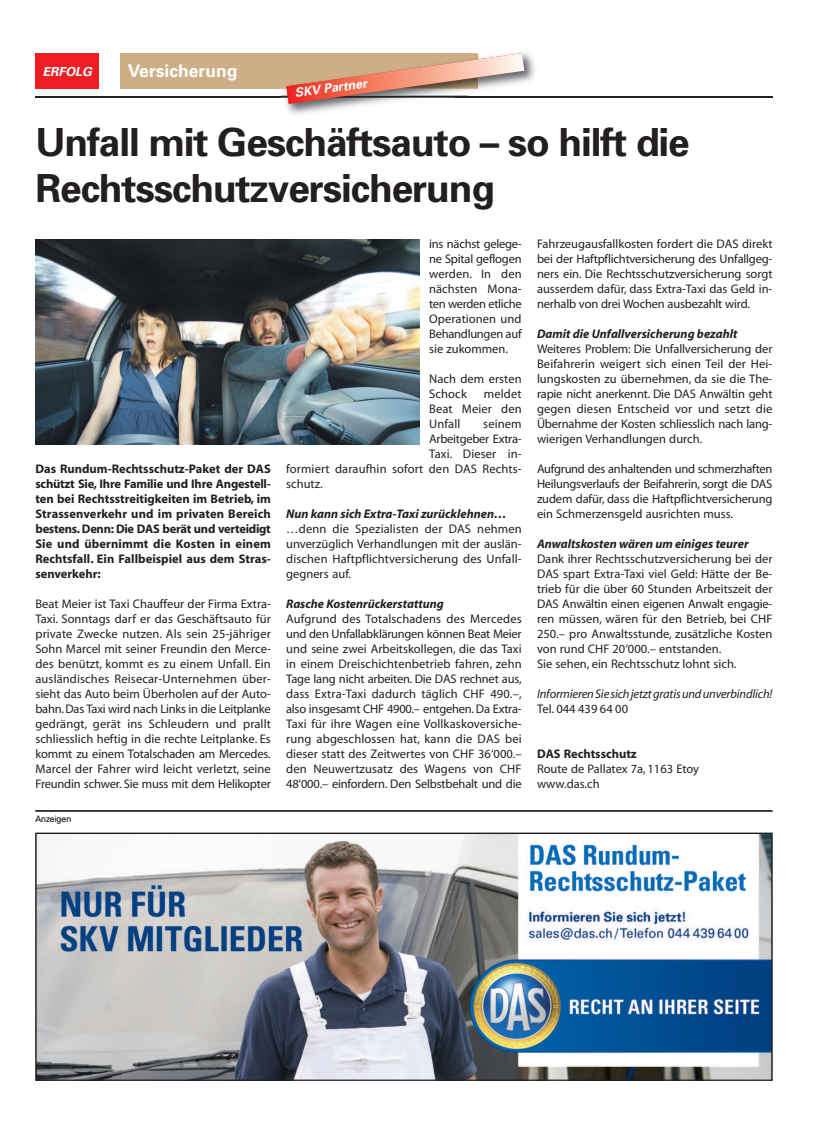
<style>
.page{position:relative;width:815px;height:1134px;background:#fff}
.page>*{position:absolute;margin:0;border:0;box-sizing:border-box;transform-origin:0 0}
.t1{font:700 38.75px/46.5px "Univers";letter-spacing:-.03em;color:#231f20}
.t2{font:700 17.5px "Univers";color:#fff}
.t3{font:12.5px/15px "Myriad";color:#231f20;text-align:justify}
.t4{font:700 12.5px/15px "Myriad";color:#231f20;text-align:justify}
.t5{font:italic 700 12.5px "Myriad";color:#231f20}
.t6{font:italic 12.5px "Myriad";letter-spacing:-.015em;color:#231f20}
.t7{font:12.5px "Myriad";letter-spacing:-.02em;color:#231f20}
.t8{font:italic 700 12.5px "Univers";color:#fff}
.t9{font:300 8.75px "Univers";color:#231f20}
</style>
<div class="page">
<div style="left:120px;top:53px;width:358px;height:36px;background:#ceae87"></div>
<div style="left:35px;top:53px;width:64px;height:36px;background:#ee1d23"></div>
<hr style="left:35px;top:96px;width:737px;height:1px;background:#231f20">
<img style="left:281px;top:97px;width:88px;height:18px">
<img style="left:281px;top:52px;width:254px;height:44px">
<img style="left:280px;top:54px;width:6px;height:35px">
<svg style="left:286px;top:53px;width:238px;height:51px"></svg>
<hr style="left:35px;top:810px;width:737px;height:1px;background:#231f20">
<img style="left:37px;top:835px;width:733px;height:244px">
<div style="left:35px;top:833px;width:737px;height:248px;border:1px solid #231f20"></div>
<img style="left:35px;top:239px;width:384px;height:206px">
<p class="t8" style="left:43px;top:67px;width:51px">ERFOLG</p>
<h2 class="t2" style="left:128px;top:64px;width:111px">Versicherung</h2>
<p class="t8" style="left:294px;top:88px;width:74px;rotate:-8deg">SKV Partner</p>
<h1 class="t1" style="left:35px;top:122px;width:656px">Unfall mit Geschäftsauto – so hilft die<br>Rechtsschutzversicherung</h1>
<p class="t3" style="left:429px;top:237px;width:94px">ins nächst gelege&shy;ne Spital geflogen werden. In den nächsten Mona&shy;ten werden etliche Operationen und Behandlungen auf sie zukommen.</p>
<p class="t3" style="left:429px;top:372px;width:94px">Nach dem ersten<br>Schock</p>
<p class="t3" style="left:537px;top:237px;width:237px">Fahrzeugausfallkosten fordert die DAS direkt bei der Haftpflichtversicherung des Unfallgeg&shy;ners ein. Die Rechtsschutzversicherung sorgt ausserdem dafür, dass Extra-Taxi das Geld in&shy;nerhalb von drei Wochen ausbezahlt wird.</p>
<p class="t5" style="left:537px;top:329px;width:202px">Damit die Unfallversicherung bezahlt</p>
<p class="t3" style="left:537px;top:342px;width:237px">Weiteres Problem: Die Unfallversicherung der Beifahrerin weigert sich einen Teil der Hei&shy;lungskosten zu übernehmen, da sie die The&shy;rapie nicht anerkennt. Die DAS Anwältin geht gegen diesen Entscheid vor und setzt die Übernahme der Kosten schliesslich nach lang&shy;wierigen Verhandlungen durch.</p>
<p class="t3" style="left:537px;top:462px;width:237px">Aufgrund des anhaltenden und schmerzhaften Heilungsverlaufs der Beifahrerin, sorgt die DAS zudem dafür, dass die Haftpflichtversicherung ein Schmerzensgeld ausrichten muss.</p>
<p class="t5" style="left:537px;top:539px;width:213px">Anwaltskosten wären um einiges teurer</p>
<p class="t3" style="left:537px;top:552px;width:237px;text-align:left">Dank ihrer Rechtsschutzversicherung bei der DAS spart Extra-Taxi viel Geld: Hätte der Be&shy;trieb für die über 60 Stunden Arbeitszeit der DAS Anwältin einen eigenen Anwalt engagie&shy;ren müssen, wären für den Betrieb, bei CHF 250.– pro Anwaltsstunde, zusätzliche Kosten von rund CHF 20‘000.– entstanden.<br>Sie sehen, ein Rechtsschutz lohnt sich.</p>
<p class="t6" style="left:537px;top:689px;width:237px">InformierenSiesichjetztgratisundunverbindlich!</p>
<p class="t3" style="left:537px;top:702px;width:93px">Tel. 044 439 64 00</p>
<p class="t4" style="left:537px;top:747px;width:101px">DAS Rechtsschutz</p>
<p class="t3" style="left:537px;top:762px;width:164px">Route de Pallatex 7a, 1163 Etoy www.das.ch</p>
<p class="t3" style="left:429px;top:387px;width:94px;text-indent:55px">meldet Beat Meier den Unfall</p>
<p class="t3" style="left:483px;top:417px;width:40px">seinem</p>
<p class="t7" style="left:429px;top:434px;width:94px">Arbeitgeber Extra-</p>
<p class="t3" style="left:429px;top:447px;width:94px">Taxi. Dieser in-</p>
<p class="t3" style="left:286px;top:462px;width:237px">formiert daraufhin sofort den DAS Rechts-</p>
<p class="t3" style="left:286px;top:477px;width:38px">schutz.</p>
<p class="t5" style="left:286px;top:509px;width:222px">Nun kann sich Extra-Taxi zurücklehnen…</p>
<p class="t3" style="left:286px;top:522px;width:237px">…denn die Spezialisten der DAS nehmen unverzüglich Verhandlungen mit der auslän&shy;dischen Haftpflichtversicherung des Unfall&shy;gegners auf.</p>
<p class="t5" style="left:286px;top:599px;width:159px">Rasche Kostenrückerstattung</p>
<p class="t3" style="left:286px;top:612px;width:237px">Aufgrund des Totalschadens des Mercedes und den Unfallabklärungen können Beat Meier und seine zwei Arbeitskollegen, die das Taxi in einem Dreischichtenbetrieb fahren, zehn Tage lang nicht arbeiten. Die DAS rechnet aus, dass Extra-Taxi dadurch täglich CHF 490.–, also insgesamt CHF 4900.– entgehen. Da Extra-Taxi für ihre Wagen eine Vollkaskoversiche&shy;rung abgeschlossen hat, kann die DAS bei dieser statt des Zeitwertes von CHF 36‘000.– den Neuwertzusatz des Wagens von CHF 48‘000.– einfordern. Den Selbstbehalt und die</p>
<p class="t4" style="left:35px;top:462px;width:237px">Das Rundum-Rechtsschutz-Paket der DAS schützt Sie, Ihre Familie und Ihre Angestell&shy;ten bei Rechtsstreitigkeiten im Betrieb, im Strassenverkehr und im privaten Bereich bestens. Denn: Die DAS berät und verteidigt Sie und übernimmt die Kosten in einem Rechtsfall. Ein Fallbeispiel aus dem Stras&shy;senverkehr:</p>
<p class="t3" style="left:35px;top:597px;width:237px">Beat Meier ist Taxi Chauffeur der Firma Extra-Taxi. Sonntags darf er das Geschäftsauto für private Zwecke nutzen. Als sein 25-jähriger Sohn Marcel mit seiner Freundin den Merce&shy;des benützt, kommt es zu einem Unfall. Ein ausländisches Reisecar-Unternehmen über&shy;sieht das Auto beim Überholen auf der Auto&shy;bahn.Das Taxi wird nach Links in die Leitplanke gedrängt, gerät ins Schleudern und prallt schliesslich heftig in die rechte Leitplanke. Es kommt zu einem Totalschaden am Mercedes.<br>Marcel der Fahrer wird leicht verletzt, seine Freundin schwer. Sie muss mit dem Helikopter</p>
<p class="t9" style="left:35px;top:815px;width:37px">Anzeigen</p>
</div>
